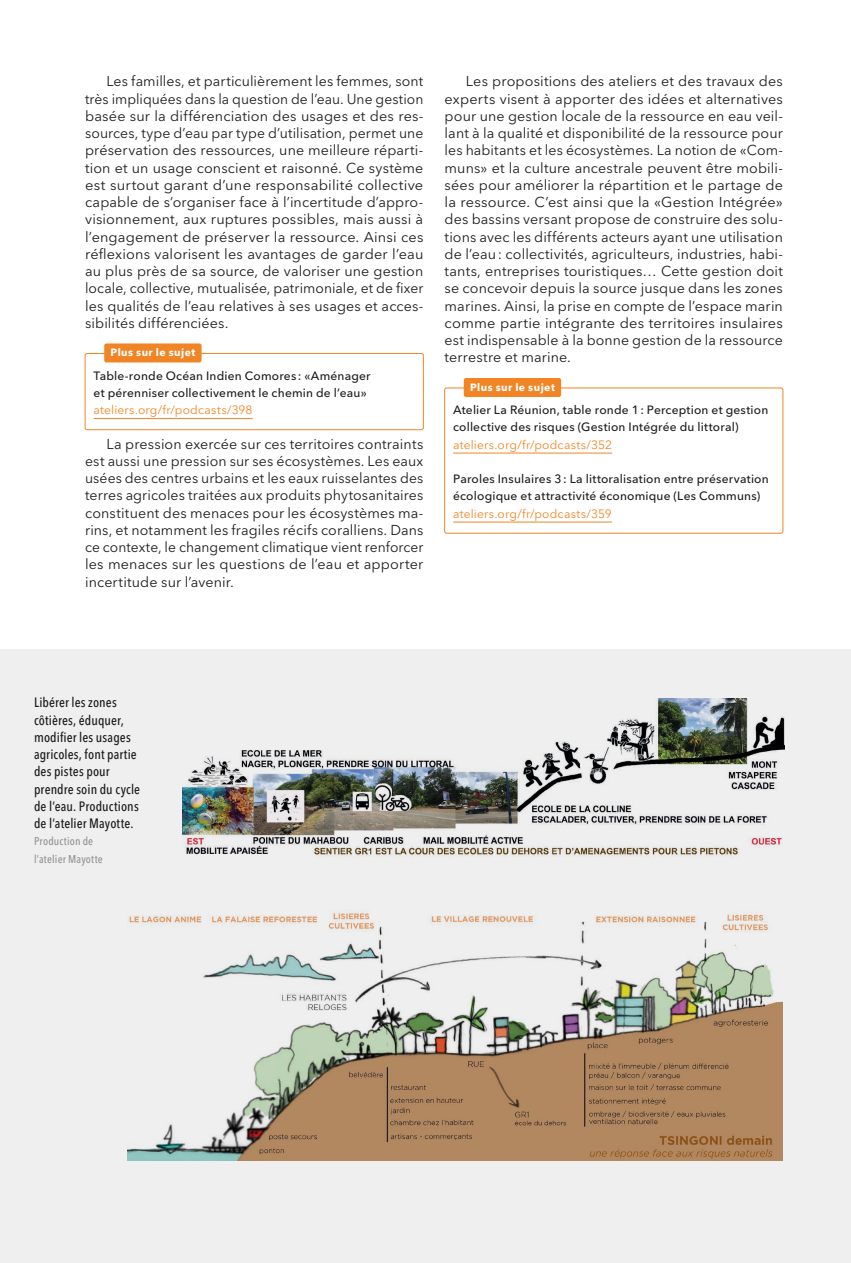
<style>
.page{position:relative;width:851px;height:1263px;background:#fff}
.page>*{position:absolute;margin:0;border:0;box-sizing:border-box;transform-origin:0 0}
.texte___lecture{font:14.25px/17.2px "Avenir Next LT Pro";letter-spacing:.01em;color:#1d1d1b;text-align:justify}
.légende_image{font:500 condensed 13.5px/17.2px "Avenir Next LT Pro";letter-spacing:.01em;color:#1d1d1b}
.texte_encart{font:500 12px/17.2px "Avenir Next LT Pro";letter-spacing:.015em;color:#1d1d1b}
.liens_encarts{font:12px "Avenir Next LT Pro";letter-spacing:.015em;color:#f18526}
.crédits_image{font:500 condensed 11.25px/17.2px "Avenir Next LT Pro";letter-spacing:.015em;color:#9d9d9d}
.titre_encart{font:700 10.5px "Avenir Next LT Pro";letter-spacing:.045em;color:#fff}
</style>
<div class="page">
<div style="left:104px;top:343px;width:97px;height:19px;background:#f18526;border-radius:2px"></div>
<div style="left:85px;top:353px;width:338px;height:77px;border:1px solid #f18526;border-radius:2px"></div>
<hr style="left:94px;top:418px;width:158px;height:1px;background:#f18526">
<svg style="left:0;top:649px;width:850px;height:614px;fill:#efefef"></svg>
<div style="left:463px;top:378px;width:98px;height:19px;background:#f18526;border-radius:2px"></div>
<div style="left:444px;top:388px;width:339px;height:145px;border:1px solid #f18526;border-radius:2px"></div>
<hr style="left:453px;top:453px;width:159px;height:1px;background:#f18526">
<hr style="left:453px;top:522px;width:158px;height:1px;background:#f18526">
<p class="texte___lecture" style="left:85px;top:73px;width:340px;text-indent:21px">Les familles, et particulièrement les femmes, sont très impliquées dans la question de l’eau. Une gestion basée sur la différenciation des usages et des res&shy;sources, type d’eau par type d’utilisation, permet une préservation des ressources, une meilleure réparti&shy;tion et un usage conscient et raisonné. Ce système est surtout garant d’une responsabilité collective capable de s’organiser face à l’incertitude d’appro&shy;visionnement, aux ruptures possibles, mais aussi à l’engagement de préserver la ressource. Ainsi ces réflexions valorisent les avantages de garder l’eau au plus près de sa source, de valoriser une gestion locale, collective, mutualisée, patrimoniale, et de fixer les qualités de l’eau relatives à ses usages et acces&shy;sibilités différenciées.</p>
<p class="titre_encart" style="left:111px;top:346px;width:86px">Plus sur le sujet</p>
<p class="texte_encart" style="left:94px;top:367px;width:278px">Table-ronde Océan Indien Comores : «Aménager et pérenniser collectivement le chemin de l’eau»</p>
<p class="liens_encarts" style="left:94px;top:403px;width:160px">ateliers.org/fr/podcasts/398</p>
<p class="texte___lecture" style="left:85px;top:435px;width:340px;text-indent:21px">La pression exercée sur ces territoires contraints est aussi une pression sur ses écosystèmes. Les eaux usées des centres urbains et les eaux ruisselantes des terres agricoles traitées aux produits phytosanitaires constituent des menaces pour les écosystèmes ma&shy;rins, et notamment les fragiles récifs coralliens. Dans ce contexte, le changement climatique vient renforcer les menaces sur les questions de l’eau et apporter incertitude sur l’avenir.</p>
<p class="texte___lecture" style="left:444px;top:73px;width:340px;text-indent:21px">Les propositions des ateliers et des travaux des experts visent à apporter des idées et alternatives pour une gestion locale de la ressource en eau veil&shy;lant à la qualité et disponibilité de la ressource pour les habitants et les écosystèmes. La notion de «Com&shy;muns» et la culture ancestrale peuvent être mobili&shy;sées pour améliorer la répartition et le partage de la ressource. C’est ainsi que la «Gestion Intégrée» des bassins versant propose de construire des solu&shy;tions avec les différents acteurs ayant une utilisation de l’eau: collectivités, agriculteurs, industries, habi&shy;tants, entreprises touristiques… Cette gestion doit se concevoir depuis la source jusque dans les zones marines. Ainsi, la prise en compte de l’espace marin comme partie intégrante des territoires insulaires est indispensable à la bonne gestion de la ressource terrestre et marine.</p>
<p class="titre_encart" style="left:470px;top:381px;width:86px">Plus sur le sujet</p>
<p class="texte_encart" style="left:453px;top:401px;width:316px">Atelier La Réunion, table ronde 1: Perception et gestion collective des risques (Gestion Intégrée du littoral)</p>
<p class="liens_encarts" style="left:453px;top:437px;width:160px">ateliers.org/fr/podcasts/352</p>
<p class="texte_encart" style="left:453px;top:470px;width:317px">Paroles Insulaires 3: La littoralisation entre préservation écologique et attractivité économique (Les Communs)</p>
<p class="liens_encarts" style="left:453px;top:506px;width:160px">ateliers.org/fr/podcasts/359</p>
<p class="légende_image" style="left:34px;top:694px;width:108px">Libérer les zones côtières, éduquer, modifier les usages agricoles, font partie des pistes pour prendre soin du cycle de l’eau. Productions de l’atelier Mayotte.</p>
<p class="crédits_image" style="left:34px;top:833px;width:70px">Production de l’atelier Mayotte</p>
</div>
